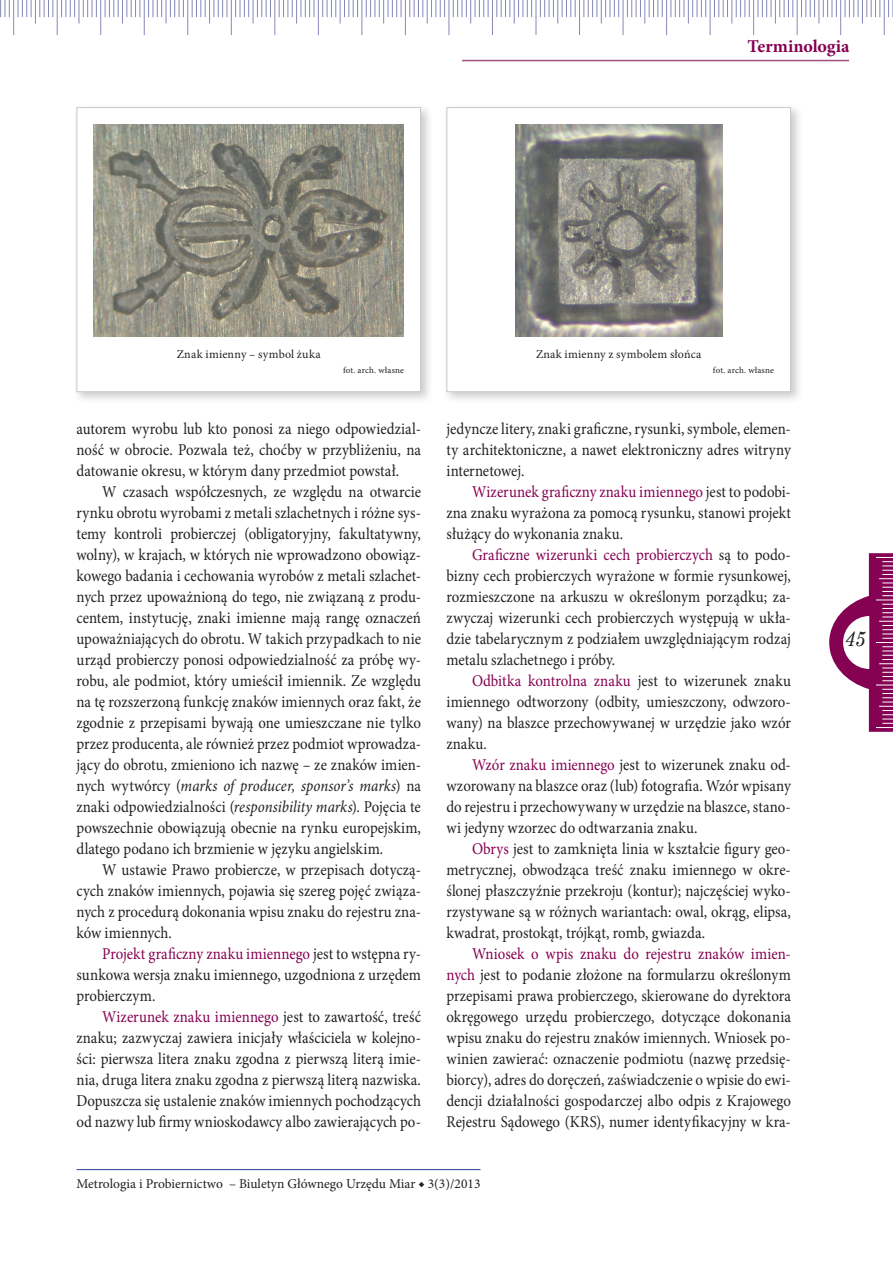
<style>
.page{position:relative;width:893px;height:1263px;background:#fff}
.page>*{position:absolute;margin:0;border:0;box-sizing:border-box;transform-origin:0 0}
.t1{font:italic 21px "Century Schoolbook";color:#231f20;scale:.9 1}
.t2{font:700 18px "Minion Pro";letter-spacing:-.01em;color:#850152}
.teksty{font:16.5px/21px "Minion Pro";color:#231f20;text-align:justify;scale:.9 1}
.t3{font:13.5px "Minion Pro";color:#231f20}
.podpis_zdjęć{font:12px "Minion Pro";letter-spacing:.015em;color:#231f20}
.podpis_zdjęć-2{font:9px "Minion Pro";letter-spacing:.02em;color:#231f20}
.s1{font-style:italic}
.s2{color:#850152}
</style>
<div class="page">
<hr style="left:462px;top:60px;width:387px;height:1px;background:#a25079">
<hr style="left:77px;top:1169px;width:403px;height:1px;background:#253f8e">
<svg style="left:829px;top:553px;width:64px;height:179px"></svg>
<div style="left:73px;top:103px;width:360px;height:302px;background:#231f20;opacity:.22"></div>
<div style="left:77px;top:107px;width:344px;height:285px;background:#fff;border:1px solid #c7c8ca"></div>
<img style="left:94px;top:124px;width:310px;height:213px">
<div style="left:442px;top:103px;width:361px;height:302px;background:#231f20;opacity:.22"></div>
<div style="left:446px;top:107px;width:345px;height:285px;background:#fff;border:1px solid #c7c8ca"></div>
<img style="left:515px;top:124px;width:207px;height:213px">
<svg style="left:888px;top:0;width:5px;height:17px"></svg>
<hr style="left:884px;top:0;width:1px;height:35px;background:#8688ba">
<svg style="left:845px;top:0;width:36px;height:24px"></svg>
<hr style="left:840px;top:0;width:1px;height:35px;background:#8688ba">
<svg style="left:801px;top:0;width:36px;height:24px"></svg>
<hr style="left:797px;top:0;width:1px;height:35px;background:#8688ba">
<svg style="left:758px;top:0;width:35px;height:24px"></svg>
<hr style="left:753px;top:0;width:1px;height:35px;background:#8688ba">
<svg style="left:714px;top:0;width:36px;height:24px"></svg>
<hr style="left:710px;top:0;width:1px;height:35px;background:#8688ba">
<svg style="left:671px;top:0;width:35px;height:24px"></svg>
<hr style="left:666px;top:0;width:1px;height:35px;background:#8688ba">
<svg style="left:627px;top:0;width:36px;height:24px"></svg>
<hr style="left:623px;top:0;width:1px;height:35px;background:#8688ba">
<svg style="left:584px;top:0;width:35px;height:24px"></svg>
<hr style="left:579px;top:0;width:1px;height:35px;background:#8688ba">
<svg style="left:540px;top:0;width:36px;height:24px"></svg>
<hr style="left:536px;top:0;width:1px;height:35px;background:#8688ba">
<svg style="left:497px;top:0;width:35px;height:24px"></svg>
<hr style="left:492px;top:0;width:1px;height:35px;background:#8688ba">
<svg style="left:453px;top:0;width:36px;height:24px"></svg>
<hr style="left:449px;top:0;width:1px;height:35px;background:#8688ba">
<svg style="left:409px;top:0;width:36px;height:24px"></svg>
<hr style="left:405px;top:0;width:1px;height:35px;background:#8688ba">
<svg style="left:366px;top:0;width:36px;height:24px"></svg>
<hr style="left:362px;top:0;width:1px;height:35px;background:#8688ba">
<svg style="left:322px;top:0;width:36px;height:24px"></svg>
<hr style="left:318px;top:0;width:1px;height:35px;background:#8688ba">
<svg style="left:279px;top:0;width:36px;height:24px"></svg>
<hr style="left:275px;top:0;width:1px;height:35px;background:#8688ba">
<svg style="left:235px;top:0;width:36px;height:24px"></svg>
<hr style="left:231px;top:0;width:1px;height:35px;background:#8688ba">
<svg style="left:192px;top:0;width:36px;height:24px"></svg>
<hr style="left:188px;top:0;width:1px;height:35px;background:#8688ba">
<svg style="left:148px;top:0;width:36px;height:24px"></svg>
<hr style="left:144px;top:0;width:1px;height:35px;background:#8688ba">
<svg style="left:105px;top:0;width:36px;height:24px"></svg>
<hr style="left:100px;top:0;width:1px;height:35px;background:#8688ba">
<svg style="left:61px;top:0;width:36px;height:24px"></svg>
<hr style="left:57px;top:0;width:1px;height:35px;background:#8688ba">
<svg style="left:18px;top:0;width:36px;height:24px"></svg>
<svg style="left:0;top:0;width:10px;height:17px"></svg>
<hr style="left:13px;top:0;width:1px;height:35px;background:#8688ba">
<p class="t2" style="left:747px;top:34px;width:104px">Terminologia</p>
<p class="podpis_zdjęć" style="left:177px;top:346px;width:145px">Znak imienny – symbol żuka</p>
<p class="podpis_zdjęć" style="left:536px;top:346px;width:167px">Znak imienny z symbolem słońca</p>
<p class="podpis_zdjęć-2" style="left:343px;top:364px;width:62px">fot. arch. własne</p>
<p class="podpis_zdjęć-2" style="left:713px;top:364px;width:62px">fot. arch. własne</p>
<p class="teksty" style="left:77px;top:418px;width:384px">autorem wyrobu lub kto ponosi za niego odpowiedzial&shy;ność w obrocie. Pozwala też, choćby w przybliżeniu, na datowanie okresu, w którym dany przedmiot powstał.</p>
<p class="teksty" style="left:77px;top:481px;width:384px;text-indent:26px">W czasach współczesnych, ze względu na otwarcie rynku obrotu wyrobami z metali szlachetnych i różne sys&shy;temy kontroli probierczej (obligatoryjny, fakultatywny, wolny), w krajach, w których nie wprowadzono obowiąz&shy;kowego badania i cechowania wyrobów z metali szlachet&shy;nych przez upoważnioną do tego, nie związaną z produ&shy;centem, instytucję, znaki imienne mają rangę oznaczeń upoważniających do obrotu. W takich przypadkach to nie urząd probierczy ponosi odpowiedzialność za próbę wy&shy;robu, ale podmiot, który umieścił imiennik. Ze względu na tę rozszerzoną funkcję znaków imiennych oraz fakt, że zgodnie z przepisami bywają one umieszczane nie tylko przez producenta, ale również przez podmiot wprowadza&shy;jący do obrotu, zmieniono ich nazwę – ze znaków imien&shy;nych wytwórcy (<span class="s1">marks of producer, sponsor’s marks</span>) na znaki odpowiedzialności (<span class="s1">responsibility marks</span>). Pojęcia te powszechnie obowiązują obecnie na rynku europejskim, dlatego podano ich brzmienie w języku angielskim.</p>
<p class="teksty" style="left:77px;top:859px;width:384px;text-indent:26px">W ustawie Prawo probiercze, w przepisach dotyczą&shy;cych znaków imiennych, pojawia się szereg pojęć związa&shy;nych z procedurą dokonania wpisu znaku do rejestru zna&shy;ków imiennych.</p>
<p class="teksty" style="left:77px;top:943px;width:384px;text-indent:26px"><span class="s2">Projekt graficzny znaku imiennego</span> jest to wstępna ry&shy;sunkowa wersja znaku imiennego, uzgodniona z urzędem probierczym.</p>
<p class="teksty" style="left:77px;top:1006px;width:384px;text-indent:26px"><span class="s2">Wizerunek znaku imiennego</span> jest to zawartość, treść znaku; zazwyczaj zawiera inicjały właściciela w kolejno&shy;ści: pierwsza litera znaku zgodna z pierwszą literą imie&shy;nia, druga litera znaku zgodna z pierwszą literą nazwiska.<br>Dopuszcza się ustalenie znaków imiennych pochodzących od nazwy lub firmy wnioskodawcy albo zawierających po-</p>
<p class="teksty" style="left:446px;top:418px;width:384px">jedyncze litery, znaki graficzne, rysunki, symbole, elemen&shy;ty architektoniczne, a nawet elektroniczny adres witryny internetowej.</p>
<p class="teksty" style="left:446px;top:481px;width:384px;text-indent:26px"><span class="s2">Wizerunek graficzny znaku imiennego</span> jest to podobi&shy;zna znaku wyrażona za pomocą rysunku, stanowi projekt służący do wykonania znaku.</p>
<p class="teksty" style="left:446px;top:544px;width:384px;text-indent:26px"><span class="s2">Graficzne wizerunki cech probierczych</span> są to podo&shy;bizny cech probierczych wyrażone w formie rysunkowej, rozmieszczone na arkuszu w określonym porządku; za&shy;zwyczaj wizerunki cech probierczych występują w ukła&shy;dzie tabelarycznym z podziałem uwzględniającym rodzaj metalu szlachetnego i próby.</p>
<p class="teksty" style="left:446px;top:670px;width:384px;text-indent:26px"><span class="s2">Odbitka kontrolna znaku</span> jest to wizerunek znaku imiennego odtworzony (odbity, umieszczony, odwzoro&shy;wany) na blaszce przechowywanej w urzędzie jako wzór znaku.</p>
<p class="teksty" style="left:446px;top:754px;width:384px;text-indent:26px"><span class="s2">Wzór znaku imiennego</span> jest to wizerunek znaku od&shy;wzorowany na blaszce oraz (lub) fotografia. Wzór wpisany do rejestru i przechowywany w urzędzie na blaszce, stano&shy;wi jedyny wzorzec do odtwarzania znaku.</p>
<p class="teksty" style="left:446px;top:838px;width:384px;text-indent:26px"><span class="s2">Obrys</span> jest to zamknięta linia w kształcie figury geo&shy;metrycznej, obwodząca treść znaku imiennego w okre&shy;ślonej płaszczyźnie przekroju (kontur); najczęściej wyko&shy;rzystywane są w różnych wariantach: owal, okrąg, elipsa, kwadrat, prostokąt, trójkąt, romb, gwiazda.</p>
<p class="teksty" style="left:446px;top:943px;width:384px;text-indent:26px"><span class="s2">Wniosek o wpis znaku do rejestru znaków imien&shy;nych</span> jest to podanie złożone na formularzu określonym przepisami prawa probierczego, skierowane do dyrektora okręgowego urzędu probierczego, dotyczące dokonania wpisu znaku do rejestru znaków imiennych. Wniosek po&shy;winien zawierać: oznaczenie podmiotu (nazwę przedsię&shy;biorcy), adres do doręczeń, zaświadczenie o wpisie do ewi&shy;dencji działalności gospodarczej albo odpis z Krajowego Rejestru Sądowego (KRS), numer identyfikacyjny w kra-</p>
<p class="t1" style="left:844px;top:622px;width:25px">45</p>
<p class="t3" style="left:77px;top:1175px;width:405px">Metrologia i Probiernictwo – Biuletyn Głównego Urzędu Miar ◆ 3(3)/2013</p>
</div>
